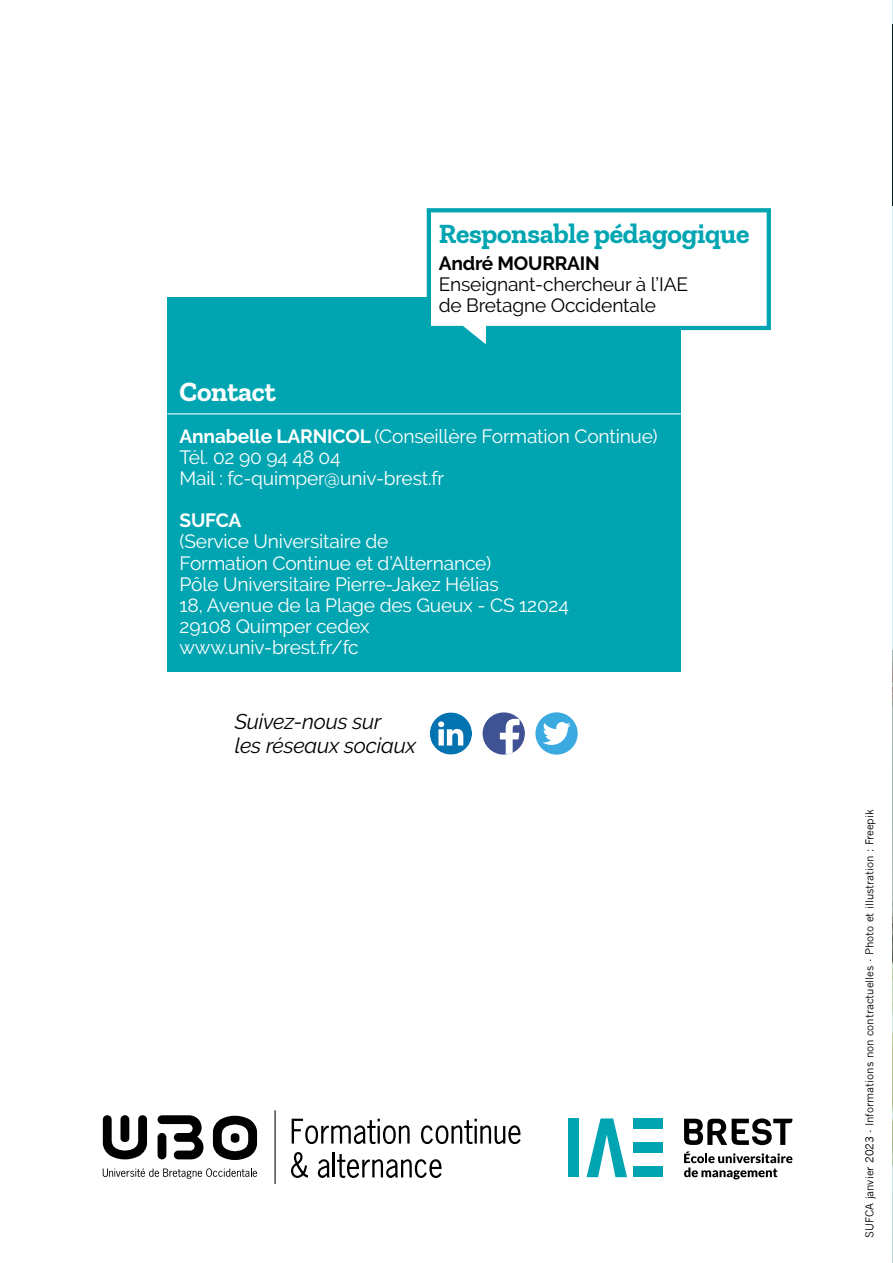
<style>
.page{position:relative;width:893px;height:1263px;background:#fff}
.page>*{position:absolute;margin:0;border:0;box-sizing:border-box;transform-origin:0 0}
.t1{font:700 27.75px "Zilla Slab";letter-spacing:-.01em;color:#00a5b1}
.t2{font:700 27.75px "Zilla Slab";letter-spacing:-.01em;color:#fff}
.t3{font:italic 21.3px/23.4px "Raleway";letter-spacing:-.01em;color:#000}
.t4{font:19.2px/21.1px "Raleway";letter-spacing:-.01em;color:#fff}
.t5{font:19.2px/21.1px "Raleway";letter-spacing:-.01em;color:#000}
.t6{font:700 19.2px "Raleway";letter-spacing:-.01em;color:#000}
.t7{font:700 19.2px "Raleway";letter-spacing:-.015em;color:#fff}
.t8{font:10.65px "News Gothic";color:#000}
.s1{font-weight:700}
</style>
<div class="page">
<div style="left:167px;top:297px;width:514px;height:375px;background:#00a5b1"></div>
<svg style="left:426px;top:208px;width:345px;height:136px"></svg>
<hr style="left:167px;top:413px;width:514px;height:1px;background:#fff">
<svg style="left:483px;top:712px;width:42px;height:43px"></svg>
<div style="left:535px;top:712px;width:43px;height:43px;background:#3aaae1;border-radius:21px"></div>
<svg style="left:542px;top:722px;width:29px;height:23px"></svg>
<div style="left:430px;top:712px;width:42px;height:43px;background:#0373b2;border-radius:50%"></div>
<svg style="left:438px;top:721px;width:25px;height:24px"></svg>
<hr style="left:275px;top:1110px;width:1px;height:74px;background:#000">
<svg style="left:292px;top:1119px;width:118px;height:25px"></svg>
<svg style="left:421px;top:1119px;width:100px;height:25px"></svg>
<svg style="left:291px;top:1152px;width:17px;height:26px"></svg>
<svg style="left:318px;top:1159px;width:12px;height:19px"></svg>
<hr style="left:333px;top:1152px;width:2px;height:25px;background:#000">
<svg style="left:337px;top:1154px;width:105px;height:24px"></svg>
<svg style="left:103px;top:1168px;width:154px;height:11px"></svg>
<svg style="left:103px;top:1115px;width:154px;height:45px"></svg>
<svg style="left:684px;top:1151px;width:108px;height:28px"></svg>
<svg style="left:684px;top:1118px;width:108px;height:27px"></svg>
<div style="left:568px;top:1118px;width:11px;height:59px;background:#00a5b1"></div>
<svg style="left:587px;top:1118px;width:40px;height:59px"></svg>
<div style="left:634px;top:1142px;width:29px;height:11px;background:#00a5b1"></div>
<div style="left:634px;top:1118px;width:29px;height:11px;background:#00a5b1"></div>
<div style="left:634px;top:1167px;width:29px;height:10px;background:#00a5b1"></div>
<svg style="left:892px;top:0;width:1px;height:1263px"></svg>
<h1 class="t1" style="left:439px;top:218px;width:312px">Responsable pédagogique</h1>
<p class="t6" style="left:439px;top:253px;width:163px">André MOURRAIN</p>
<p class="t5" style="left:439px;top:274px;width:251px">Enseignant-chercheur à l’IAE de Bretagne Occidentale</p>
<h1 class="t2" style="left:180px;top:376px;width:98px">Contact</h1>
<p class="t4" style="left:180px;top:426px;width:480px"><span class="s1">Annabelle LARNICOL</span> (Conseillère Formation Continue)<br>Tél. 02 90 94 48 04<br>Mail : fc-quimper@univ-brest.fr</p>
<p class="t7" style="left:180px;top:510px;width:63px">SUFCA</p>
<p class="t4" style="left:180px;top:531px;width:391px">(Service Universitaire de<br>Formation Continue et d’Alternance)<br>Pôle Universitaire Pierre-Jakez Hélias<br>18, Avenue de la Plage des Gueux - CS 12024<br>29108 Quimper cedex<br>www.univ-brest.fr/fc</p>
<p class="t3" style="left:235px;top:710px;width:183px">Suivez-nous sur<br>les réseaux sociaux</p>
<p class="t8" style="left:863px;top:1237px;width:430px;rotate:-90deg">SUFCA janvier 2023 - Informations non contractuelles - Photo et illustration : Freepik</p>
</div>
